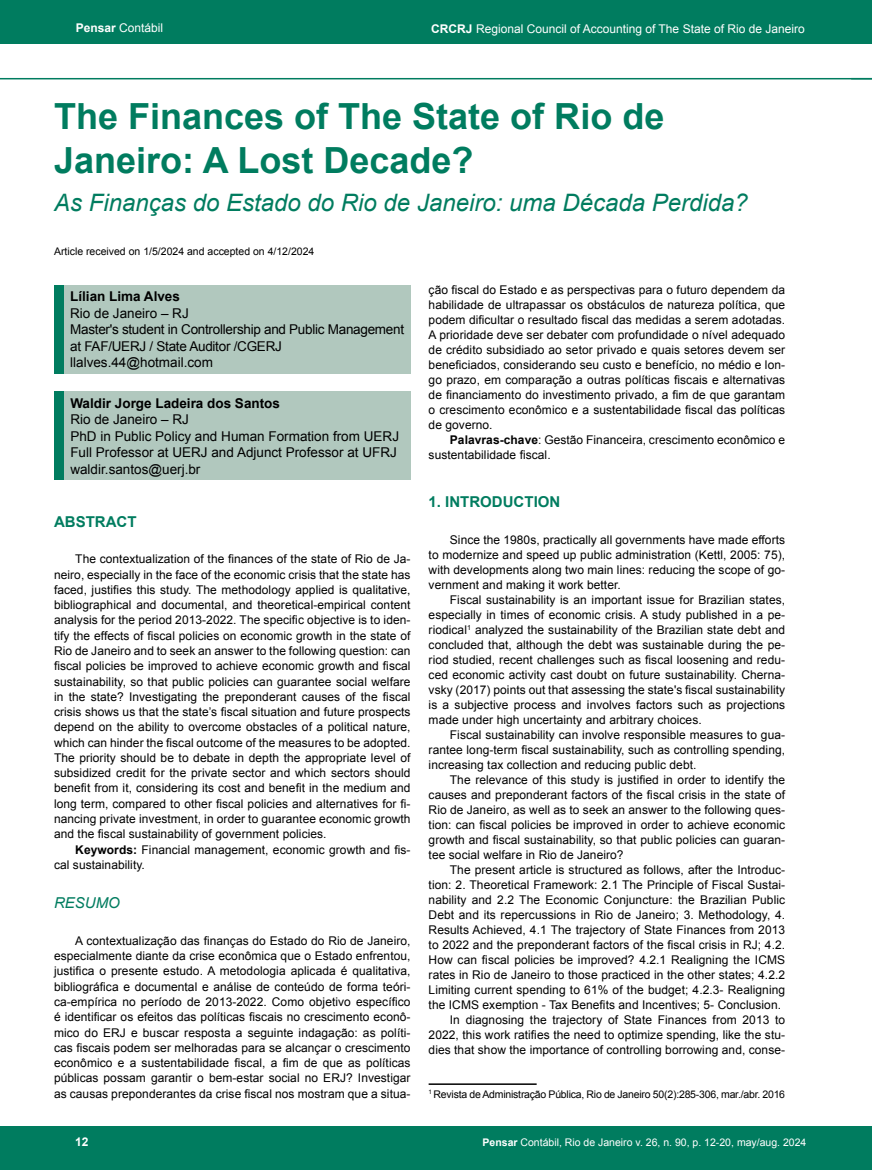
<style>
.page{position:relative;width:872px;height:1170px;background:#fff}
.page>*{position:absolute;margin:0;border:0;box-sizing:border-box;transform-origin:0 0}
.t1{font:700 36px/43.2px "Arial";color:#007c5f}
.t2{font:italic 24px "Arial";color:#007c5f}
.t3{font:700 15px "Arial";color:#007c5f}
.t4{font:italic 15px "Arial";color:#007c5f}
.t5{font:13.5px/16.5px "Arial";color:#000}
.t6{font:13.5px/16.5px "Arial";letter-spacing:-.02em;color:#000}
.t7{font:700 13.5px "Arial";color:#000}
.t8{font:12px/15.3px "Arial";letter-spacing:.005em;color:#000;text-align:justify}
.t9{font:12px "Arial";color:#fff}
.t10{font:700 12px "Arial";color:#fff}
.t11{font:10.5px "Arial";letter-spacing:-.02em;color:#000}
.t12{font:10.5px "Arial";color:#fff}
.t13{font:10.5px "Arial";color:#000}
.s1{font-weight:700}
</style>
<div class="page">
<div style="left:0;top:1126px;width:872px;height:43px;background:#007c5f"></div>
<div style="left:0;top:0;width:872px;height:43px;background:#007c5f"></div>
<hr style="left:0;top:78px;width:872px;height:1px;background:#007c5f">
<div style="left:54px;top:285px;width:356px;height:88px;background:#b1c8be"></div>
<div style="left:54px;top:285px;width:10px;height:88px;background:#007c5f"></div>
<div style="left:54px;top:391px;width:356px;height:89px;background:#b1c8be"></div>
<div style="left:54px;top:391px;width:10px;height:89px;background:#007c5f"></div>
<hr style="left:428px;top:1083px;width:108px;height:1px;background:#000">
<p class="t9" style="left:76px;top:20px;width:89px"><span class="s1">Pensar</span> Contábil</p>
<p class="t9" style="left:431px;top:21px;width:375px"><span class="s1">CRCRJ</span> Regional Council of Accounting of The State of Rio de Janeiro</p>
<h1 class="t1" style="left:54px;top:96px;width:612px">The Finances of The State of Rio de<br>Janeiro: A Lost Decade?</h1>
<h2 class="t2" style="left:54px;top:187px;width:695px">As Finanças do Estado do Rio de Janeiro: uma Década Perdida?</h2>
<p class="t13" style="left:54px;top:245px;width:262px">Article received on 1/5/2024 and accepted on 4/12/2024</p>
<p class="t7" style="left:70px;top:287px;width:111px">Lílian Lima Alves</p>
<p class="t6" style="left:70px;top:305px;width:335px">Rio de Janeiro – RJ<br>Master's student in Controllership and Public Management at FAF/UERJ / State Auditor /CGERJ llalves.44@hotmail.com</p>
<p class="t7" style="left:70px;top:394px;width:211px">Waldir Jorge Ladeira dos Santos</p>
<p class="t5" style="left:70px;top:411px;width:330px">Rio de Janeiro – RJ<br>PhD in Public Policy and Human Formation from UERJ Full Professor at UERJ and Adjunct Professor at UFRJ waldir.santos@uerj.br</p>
<p class="t3" style="left:54px;top:511px;width:84px">ABSTRACT</p>
<p class="t8" style="left:54px;top:551px;width:358px;text-indent:21px">The contextualization of the finances of the state of Rio de Ja&shy;neiro, especially in the face of the economic crisis that the state has faced, justifies this study. The methodology applied is qualitative, bibliographical and documental, and theoretical-empirical content analysis for the period 2013-2022. The specific objective is to iden&shy;tify the effects of fiscal policies on economic growth in the state of Rio de Janeiro and to seek an answer to the following question: can fiscal policies be improved to achieve economic growth and fiscal sustainability, so that public policies can guarantee social welfare in the state? Investigating the preponderant causes of the fiscal crisis shows us that the state’s fiscal situation and future prospects depend on the ability to overcome obstacles of a political nature, which can hinder the fiscal outcome of the measures to be adopted.<br>The priority should be to debate in depth the appropriate level of subsidized credit for the private sector and which sectors should benefit from it, considering its cost and benefit in the medium and long term, compared to other fiscal policies and alternatives for fi&shy;nancing private investment, in order to guarantee economic growth and the fiscal sustainability of government policies.</p>
<p class="t8" style="left:54px;top:841px;width:358px;text-indent:21px"><span class="s1">Keywords:</span> Financial management, economic growth and fis&shy;cal sustainability.</p>
<p class="t4" style="left:54px;top:893px;width:67px">RESUMO</p>
<p class="t8" style="left:54px;top:933px;width:358px;text-indent:21px">A contextualização das finanças do Estado do Rio de Janeiro, especialmente diante da crise econômica que o Estado enfrentou, justifica o presente estudo. A metodologia aplicada é qualitativa, bibliográfica e documental e análise de conteúdo de forma teóri&shy;ca-empírica no período de 2013-2022. Como objetivo específico é identificar os efeitos das políticas fiscais no crescimento econô&shy;mico do ERJ e buscar resposta a seguinte indagação: as políti&shy;cas fiscais podem ser melhoradas para se alcançar o crescimento econômico e a sustentabilidade fiscal, a fim de que as políticas públicas possam garantir o bem-estar social no ERJ? Investigar as causas preponderantes da crise fiscal nos mostram que a situa-</p>
<p class="t10" style="left:75px;top:1134px;width:15px">12</p>
<p class="t8" style="left:428px;top:282px;width:358px">ção fiscal do Estado e as perspectivas para o futuro dependem da habilidade de ultrapassar os obstáculos de natureza política, que podem dificultar o resultado fiscal das medidas a serem adotadas.<br>A prioridade deve ser debater com profundidade o nível adequado de crédito subsidiado ao setor privado e quais setores devem ser beneficiados, considerando seu custo e benefício, no médio e lon&shy;go prazo, em comparação a outras políticas fiscais e alternativas de financiamento do investimento privado, a fim de que garantam o crescimento econômico e a sustentabilidade fiscal das políticas de governo.</p>
<p class="t8" style="left:428px;top:432px;width:358px;text-indent:21px"><span class="s1">Palavras-chave</span>: Gestão Financeira, crescimento econômico e sustentabilidade fiscal.</p>
<p class="t3" style="left:428px;top:492px;width:133px">1. INTRODUCTION</p>
<p class="t8" style="left:428px;top:532px;width:358px;text-indent:21px">Since the 1980s, practically all governments have made efforts to modernize and speed up public administration (Kettl, 2005: 75), with developments along two main lines: reducing the scope of go&shy;vernment and making it work better.</p>
<p class="t8" style="left:428px;top:592px;width:358px;text-indent:21px">Fiscal sustainability is an important issue for Brazilian states, especially in times of economic crisis. A study published in a pe&shy;riodical<sup>1</sup> analyzed the sustainability of the Brazilian state debt and concluded that, although the debt was sustainable during the pe&shy;riod studied, recent challenges such as fiscal loosening and redu&shy;ced economic activity cast doubt on future sustainability. Cherna&shy;vsky (2017) points out that assessing the state's fiscal sustainability is a subjective process and involves factors such as projections made under high uncertainty and arbitrary choices.</p>
<p class="t8" style="left:428px;top:727px;width:358px;text-indent:21px">Fiscal sustainability can involve responsible measures to gua&shy;rantee long-term fiscal sustainability, such as controlling spending, increasing tax collection and reducing public debt.</p>
<p class="t8" style="left:428px;top:772px;width:358px;text-indent:21px">The relevance of this study is justified in order to identify the causes and preponderant factors of the fiscal crisis in the state of Rio de Janeiro, as well as to seek an answer to the following ques&shy;tion: can fiscal policies be improved in order to achieve economic growth and fiscal sustainability, so that public policies can guaran&shy;tee social welfare in Rio de Janeiro?</p>
<p class="t8" style="left:450px;top:862px;width:337px">The present article is structured as follows, after the Introduc-</p>
<p class="t8" style="left:428px;top:877px;width:358px">tion: 2. Theoretical Framework: 2.1 The Principle of Fiscal Sustai-</p>
<p class="t8" style="left:428px;top:892px;width:358px">nability and 2.2 The Economic Conjuncture: the Brazilian Public</p>
<p class="t8" style="left:428px;top:907px;width:358px">Debt and its repercussions in Rio de Janeiro; 3. Methodology, 4.</p>
<p class="t8" style="left:428px;top:922px;width:358px">Results Achieved, 4.1 The trajectory of State Finances from 2013</p>
<p class="t8" style="left:428px;top:937px;width:358px">to 2022 and the preponderant factors of the fiscal crisis in RJ; 4.2.</p>
<p class="t8" style="left:428px;top:952px;width:358px">How can fiscal policies be improved? 4.2.1 Realigning the ICMS</p>
<p class="t8" style="left:428px;top:967px;width:358px">rates in Rio de Janeiro to those practiced in the other states; 4.2.2</p>
<p class="t8" style="left:428px;top:982px;width:358px">Limiting current spending to 61% of the budget; 4.2.3- Realigning</p>
<p class="t8" style="left:428px;top:997px;width:354px">the ICMS exemption - Tax Benefits and Incentives; 5- Conclusion.</p>
<p class="t8" style="left:450px;top:1012px;width:337px">In diagnosing the trajectory of State Finances from 2013 to</p>
<p class="t8" style="left:428px;top:1027px;width:358px">2022, this work ratifies the need to optimize spending, like the stu-</p>
<p class="t8" style="left:428px;top:1042px;width:358px">dies that show the importance of controlling borrowing and, conse-</p>
<p class="t11" style="left:428px;top:1086px;width:358px"><sup>1</sup> Revista de Administração Pública, Rio de Janeiro 50(2):285-306, mar./abr. 2016</p>
<p class="t12" style="left:482px;top:1135px;width:325px"><span class="s1">Pensar</span> Contábil, Rio de Janeiro v. 26, n. 90, p. 12-20, may/aug. 2024</p>
</div>
